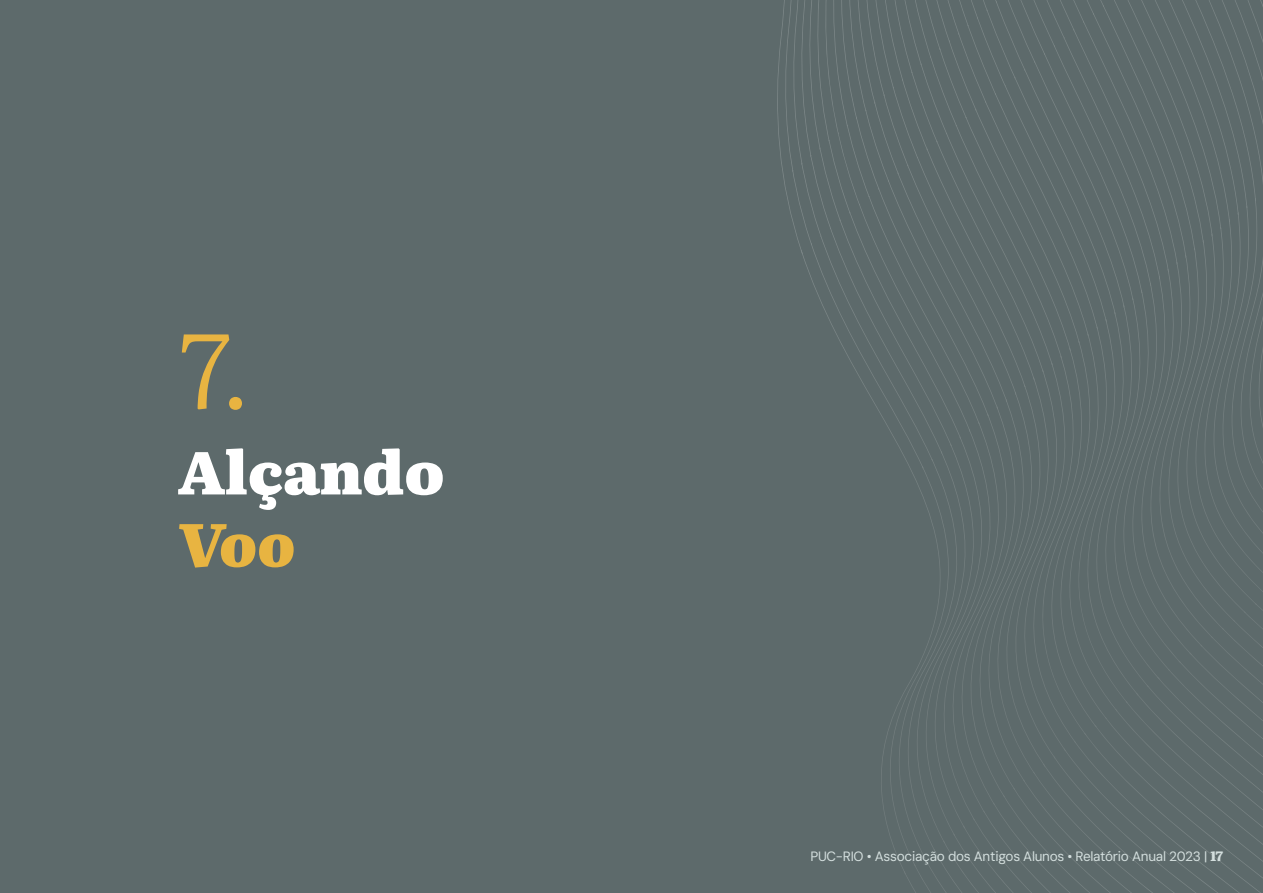
<style>
.page{position:relative;width:1263px;height:893px;background:#5d6a6b}
.page>*{position:absolute;margin:0;border:0;box-sizing:border-box;transform-origin:0 0}
.t1{font:300 105px "Literata 24 pt";color:#e8b441}
.t2{font:900 60px "Literata 24 pt";color:#fff}
.t3{font:italic 900 60px "Literata 24 pt";color:#e8b441}
.t4{font:13.5px "DM Sans 9 pt";letter-spacing:-.02em;color:#d4dfde}
.s1{font-family:"Literata 24 pt";font-weight:800}
</style>
<div class="page">
<svg style="left:794px;top:0;width:469px;height:893px"></svg>
<p class="t1" style="left:178px;top:290px;width:74px">7.</p>
<p class="t2" style="left:178px;top:420px;width:268px">Alçando</p>
<p class="t3" style="left:178px;top:492px;width:119px">Voo</p>
<p class="t4" style="left:810px;top:848px;width:414px">PUC-RIO • Associação dos Antigos Alunos • Relatório Anual 2023 | <span class="s1">17</span></p>
</div>
